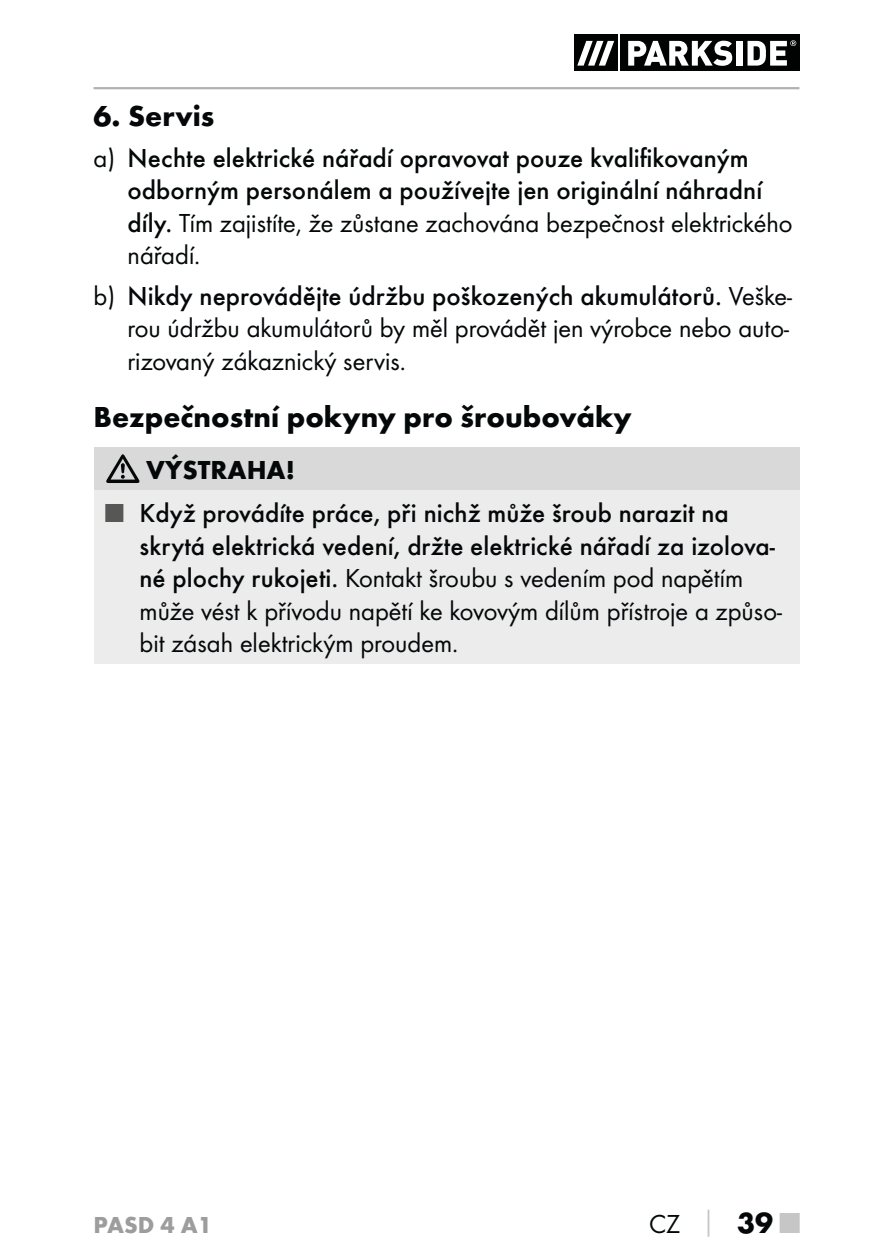
<style>
.page{position:relative;width:893px;height:1259px;background:#fff}
.page>*{position:absolute;margin:0;border:0;box-sizing:border-box;transform-origin:0 0}
.t1{font:700 30px "Futura";color:#040809}
.t2{font:27px/32.4px "Futura Boo";color:#040809}
.t3{font:500 27px/32.4px "Futura";color:#040809}
.t4{font:700 27px "Futura";color:#040809}
.t5{font:700 24px "Futura";color:#9d9d9d}
.s1{font-family:"Futura Boo";font-weight:400}
.s2{font-family:"Futura";font-weight:500}
.s3{font-family:"Futura Boo";font-weight:400;color:#575756}
.s4{font-family:"Futura";font-weight:700;color:#c7c6c6}
.s5{font-family:"Futura";font-weight:700;font-size:30px}
.s6{font-family:"Futura";font-weight:700;font-size:30px;color:#c7c6c6}
</style>
<div class="page">
<hr style="left:94px;top:87px;width:705px;height:2px;background:#b2b2b2">
<div style="left:574px;top:35px;width:44px;height:36px;background:#010202"></div>
<div style="left:620px;top:35px;width:179px;height:36px;background:#010202"></div>
<svg style="left:577px;top:41px;width:37px;height:25px"></svg>
<svg style="left:628px;top:41px;width:104px;height:25px"></svg>
<div style="left:736px;top:41px;width:6px;height:25px;background:#fff"></div>
<svg style="left:747px;top:40px;width:49px;height:26px"></svg>
<div style="left:94px;top:447px;width:705px;height:43px;background:#d9d9d9"></div>
<div style="left:94px;top:490px;width:705px;height:174px;background:#edecec"></div>
<svg style="left:106px;top:454px;width:33px;height:29px"></svg>
<p class="t1" style="left:94px;top:104px;width:122px">6. Servis</p>
<p class="t3" style="left:128px;top:143px;width:636px;text-indent:-34px"><span class="s1">a)</span> Nechte elektrické nářadí opravovat pouze kvalifikovaným odborným personálem a používejte jen originální náhradní</p>
<p class="t2" style="left:128px;top:208px;width:666px"><span class="s2">díly.</span> Tím zajistíte, že zůstane zachována bezpečnost elektrického nářadí.</p>
<p class="t3" style="left:94px;top:281px;width:700px"><span class="s1">b)</span> Nikdy neprovádějte údržbu poškozených akumulátorů. <span class="s1">Veške-</span></p>
<p class="t2" style="left:128px;top:313px;width:663px">rou údržbu akumulátorů by měl provádět jen výrobce nebo auto&shy;rizovaný zákaznický servis.</p>
<p class="t1" style="left:94px;top:405px;width:540px">Bezpečnostní pokyny pro šroubováky</p>
<p class="t4" style="left:146px;top:459px;width:150px">VÝSTRAHA!</p>
<p class="t3" style="left:140px;top:498px;width:637px;text-indent:-34px"><span class="s3">■</span> Když provádíte práce, při nichž může šroub narazit na skrytá elektrická vedení, držte elektrické nářadí za izolova-</p>
<p class="t2" style="left:140px;top:563px;width:644px"><span class="s2">né plochy rukojeti.</span> Kontakt šroubu s vedením pod napětím může vést k přívodu napětí ke kovovým dílům přístroje a způso&shy;bit zásah elektrickým proudem.</p>
<p class="t5" style="left:94px;top:1216px;width:120px">PASD 4 A1</p>
<p class="t2" style="left:649px;top:1209px;width:152px">CZ <span class="s4">│</span> <span class="s5">39</span> <span class="s6">■</span></p>
</div>
